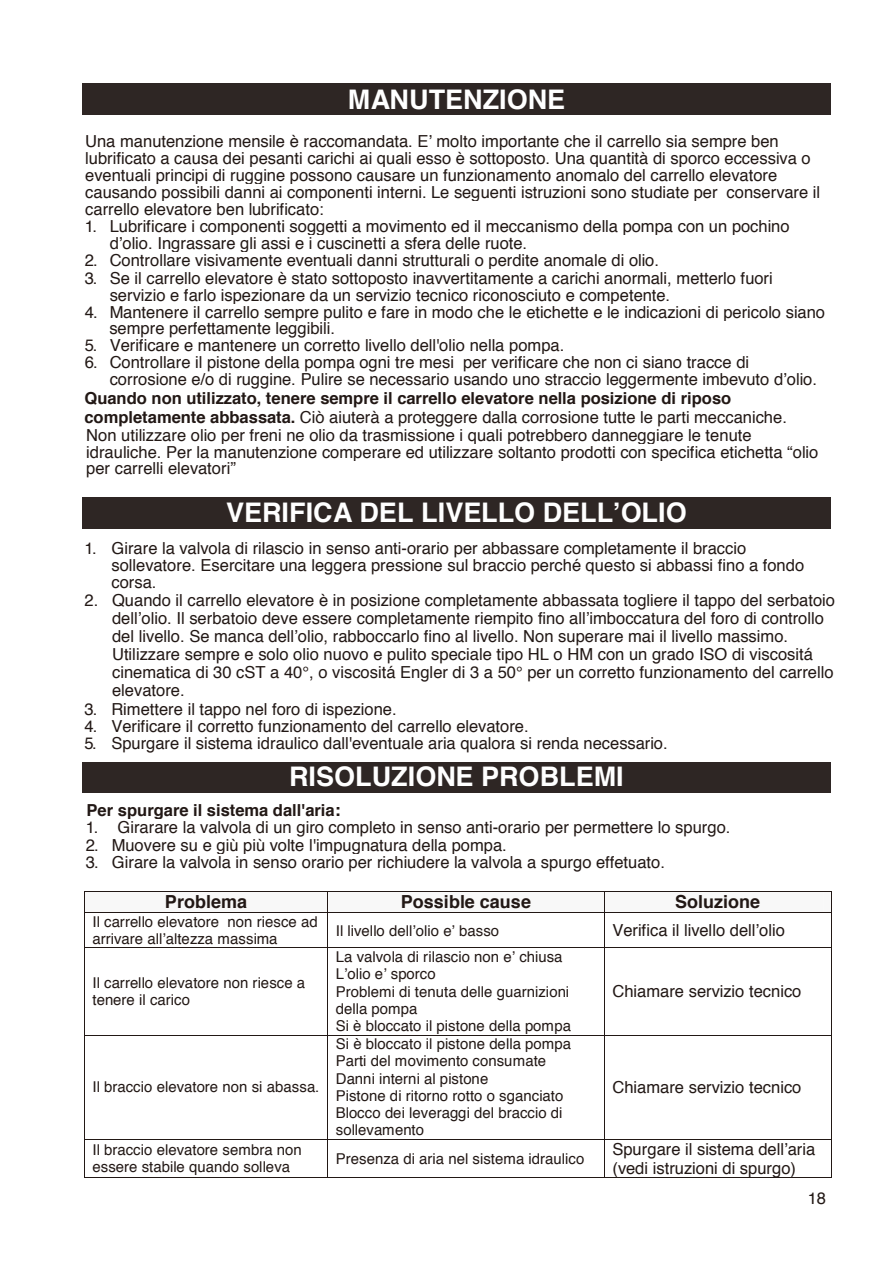
<style>
.page{position:relative;width:893px;height:1263px;background:#fff}
.page>*{position:absolute;margin:0;border:0;box-sizing:border-box;transform-origin:0 0}
.t1{font:700 27px "Helvetica";color:#fff}
.t2{font:700 18px "Helvetica";color:#221815}
.t3{font:16.5px/17px "Helvetica";color:#221815}
.t4{font:700 16.5px "Helvetica";color:#221815}
.t5{font:15px/17.2px "Helvetica";color:#221815}
.s1{font-weight:700}
.s2{font-size:18px}
</style>
<div class="page">
<div style="left:82px;top:84px;width:749px;height:31px;background:#2e2624"></div>
<div style="left:82px;top:497px;width:749px;height:31px;background:#2e2624"></div>
<div style="left:82px;top:762px;width:749px;height:31px;background:#2e2624"></div>
<svg style="left:84px;top:891px;width:748px;height:22px"></svg>
<hr style="left:84px;top:913px;width:1px;height:34px;background:#221815">
<hr style="left:328px;top:913px;width:1px;height:34px;background:#221815">
<hr style="left:604px;top:913px;width:1px;height:34px;background:#221815">
<hr style="left:831px;top:913px;width:1px;height:34px;background:#221815">
<hr style="left:85px;top:947px;width:243px;height:1px;background:#221815">
<hr style="left:328px;top:947px;width:276px;height:1px;background:#221815">
<hr style="left:605px;top:947px;width:226px;height:1px;background:#221815">
<hr style="left:84px;top:948px;width:1px;height:87px;background:#221815">
<hr style="left:328px;top:948px;width:1px;height:87px;background:#221815">
<hr style="left:604px;top:948px;width:1px;height:87px;background:#221815">
<hr style="left:831px;top:948px;width:1px;height:87px;background:#221815">
<hr style="left:85px;top:1035px;width:243px;height:1px;background:#221815">
<hr style="left:328px;top:1035px;width:276px;height:1px;background:#221815">
<hr style="left:605px;top:1035px;width:226px;height:1px;background:#221815">
<hr style="left:84px;top:1035px;width:1px;height:104px;background:#221815">
<hr style="left:328px;top:1035px;width:1px;height:104px;background:#221815">
<hr style="left:604px;top:1035px;width:1px;height:104px;background:#221815">
<hr style="left:831px;top:1035px;width:1px;height:104px;background:#221815">
<hr style="left:85px;top:1139px;width:243px;height:1px;background:#221815">
<hr style="left:328px;top:1139px;width:276px;height:1px;background:#221815">
<hr style="left:605px;top:1139px;width:226px;height:1px;background:#221815">
<hr style="left:84px;top:1139px;width:1px;height:38px;background:#221815">
<hr style="left:85px;top:1177px;width:243px;height:1px;background:#221815">
<hr style="left:328px;top:1139px;width:1px;height:38px;background:#221815">
<hr style="left:328px;top:1177px;width:276px;height:1px;background:#221815">
<hr style="left:604px;top:1139px;width:1px;height:38px;background:#221815">
<hr style="left:605px;top:1177px;width:226px;height:1px;background:#221815">
<hr style="left:831px;top:1139px;width:1px;height:38px;background:#221815">
<h1 class="t1" style="left:348px;top:77px;width:219px">MANUTENZIONE</h1>
<p class="t3" style="left:85px;top:133px;width:736px">Una manutenzione mensile è raccomandata. Eʼ molto importante che il carrello sia sempre ben lubrificato a causa dei pesanti carichi ai quali esso è sottoposto. Una quantità di sporco eccessiva o eventuali principi di ruggine possono causare un funzionamento anomalo del carrello elevatore causando possibili danni ai componenti interni. Le seguenti istruzioni sono studiate per conservare il carrello elevatore ben lubrificato:</p>
<p class="t3" style="left:110px;top:218px;width:681px;text-indent:-25px">1. Lubrificare i componenti soggetti a movimento ed il meccanismo della pompa con un pochino dʼolio. Ingrassare gli assi e i cuscinetti a sfera delle ruote.</p>
<p class="t3" style="left:85px;top:252px;width:576px">2. Controllare visivamente eventuali danni strutturali o perdite anomale di olio.</p>
<p class="t3" style="left:110px;top:270px;width:665px;text-indent:-25px">3. Se il carrello elevatore è stato sottoposto inavvertitamente a carichi anormali, metterlo fuori servizio e farlo ispezionare da un servizio tecnico riconosciuto e competente.</p>
<p class="t3" style="left:109px;top:304px;width:717px;text-indent:-24px">4. Mantenere il carrello sempre pulito e fare in modo che le etichette e le indicazioni di pericolo siano sempre perfettamente leggibili.</p>
<p class="t3" style="left:85px;top:338px;width:481px">5. Verificare e mantenere un corretto livello dell'olio nella pompa.</p>
<p class="t3" style="left:110px;top:354px;width:709px;text-indent:-25px">6. Controllare il pistone della pompa ogni tre mesi per verificare che non ci siano tracce di corrosione e/o di ruggine. Pulire se necessario usando uno straccio leggermente imbevuto dʼolio.</p>
<p class="t3" style="left:84px;top:390px;width:735px;line-height:17.7px"><span class="s1">Quando non utilizzato, tenere sempre il carrello elevatore nella posizione di riposo completamente abbassata.</span> Ciò aiuterà a proteggere dalla corrosione tutte le parti meccaniche.<br>Non utilizzare olio per freni ne olio da trasmissione i quali potrebbero danneggiare le tenute idrauliche. Per la manutenzione comperare ed utilizzare soltanto prodotti con specifica etichetta “olio per carrelli elevatori”</p>
<h1 class="t1" style="left:226px;top:491px;width:462px">VERIFICA DEL LIVELLO DELLʼOLIO</h1>
<p class="t3" style="left:111px;top:541px;width:694px;text-indent:-27px">1. Girare la valvola di rilascio in senso anti-orario per abbassare completamente il braccio sollevatore. Esercitare una leggera pressione sul braccio perché questo si abbassi fino a fondo corsa.</p>
<p class="t3" style="left:112px;top:592px;width:725px;line-height:18px;text-indent:-28px">2. Quando il carrello elevatore è in posizione completamente abbassata togliere il tappo del serbatoio dell’olio. Il serbatoio deve essere completamente riempito fino all’imboccatura del foro di controllo del livello. Se manca dell’olio, rabboccarlo fino al livello. Non superare mai il livello massimo.<br>Utilizzare sempre e solo olio nuovo e pulito speciale tipo HL o HM con un grado ISO di viscositá cinematica di 30 cST a 40°, o viscositá Engler di 3 a 50° per un corretto funzionamento del carrello elevatore.</p>
<p class="t3" style="left:84px;top:702px;width:314px">3. Rimettere il tappo nel foro di ispezione.</p>
<p class="t3" style="left:84px;top:718px;width:446px">4. Verificare il corretto funzionamento del carrello elevatore.</p>
<p class="t3" style="left:84px;top:735px;width:585px">5. Spurgare il sistema idraulico dall'eventuale aria qualora si renda necessario.</p>
<h1 class="t1" style="left:289px;top:755px;width:336px">RISOLUZIONE PROBLEMI</h1>
<p class="t4" style="left:87px;top:797px;width:256px">Per spurgare il sistema dall'aria<span class="s2">:</span></p>
<p class="t3" style="left:86px;top:819px;width:646px">1. Girarare la valvola di un giro completo in senso anti-orario per permettere lo spurgo.</p>
<p class="t3" style="left:86px;top:837px;width:422px">2. Muovere su e giù più volte l'impugnatura della pompa.</p>
<p class="t3" style="left:86px;top:854px;width:580px">3. Girare la valvola in senso orario per richiudere la valvola a spurgo effetuato.</p>
<p class="t2" style="left:165px;top:887px;width:84px">Problema</p>
<p class="t2" style="left:401px;top:887px;width:132px">Possible cause</p>
<p class="t2" style="left:675px;top:887px;width:87px">Soluzione</p>
<p class="t5" style="left:93px;top:913px;width:227px">Il carrello elevatore non riesce ad arrivare allʼaltezza massima</p>
<p class="t5" style="left:336px;top:922px;width:165px">Il livello dellʼolio eʼ basso</p>
<p class="t3" style="left:612px;top:922px;width:174px">Verifica il livello dellʼolio</p>
<p class="t5" style="left:93px;top:974px;width:214px">Il carrello elevatore non riesce a tenere il carico</p>
<p class="t5" style="left:336px;top:948px;width:237px">La valvola di rilascio non eʼ chiusa<br>Lʼolio eʼ sporco<br>Problemi di tenuta delle guarnizioni della pompa<br>Si è bloccato il pistone della pompa</p>
<p class="t3" style="left:612px;top:983px;width:191px">Chiamare servizio tecnico</p>
<p class="t5" style="left:93px;top:1079px;width:228px">Il braccio elevatore non si abassa.</p>
<p class="t5" style="left:336px;top:1036px;width:237px">Si è bloccato il pistone della pompa<br>Parti del movimento consumate<br>Danni interni al pistone<br>Pistone di ritorno rotto o sganciato<br>Blocco dei leveraggi del braccio di sollevamento</p>
<p class="t3" style="left:612px;top:1079px;width:191px">Chiamare servizio tecnico</p>
<p class="t5" style="left:93px;top:1141px;width:211px">Il braccio elevatore sembra non essere stabile quando solleva</p>
<p class="t5" style="left:336px;top:1150px;width:250px">Presenza di aria nel sistema idraulico</p>
<p class="t3" style="left:612px;top:1140px;width:204px;line-height:18.9px">Spurgare il sistema dellʼaria (vedi istruzioni di spurgo)</p>
<p class="t3" style="left:808px;top:1190px;width:20px">18</p>
</div>
